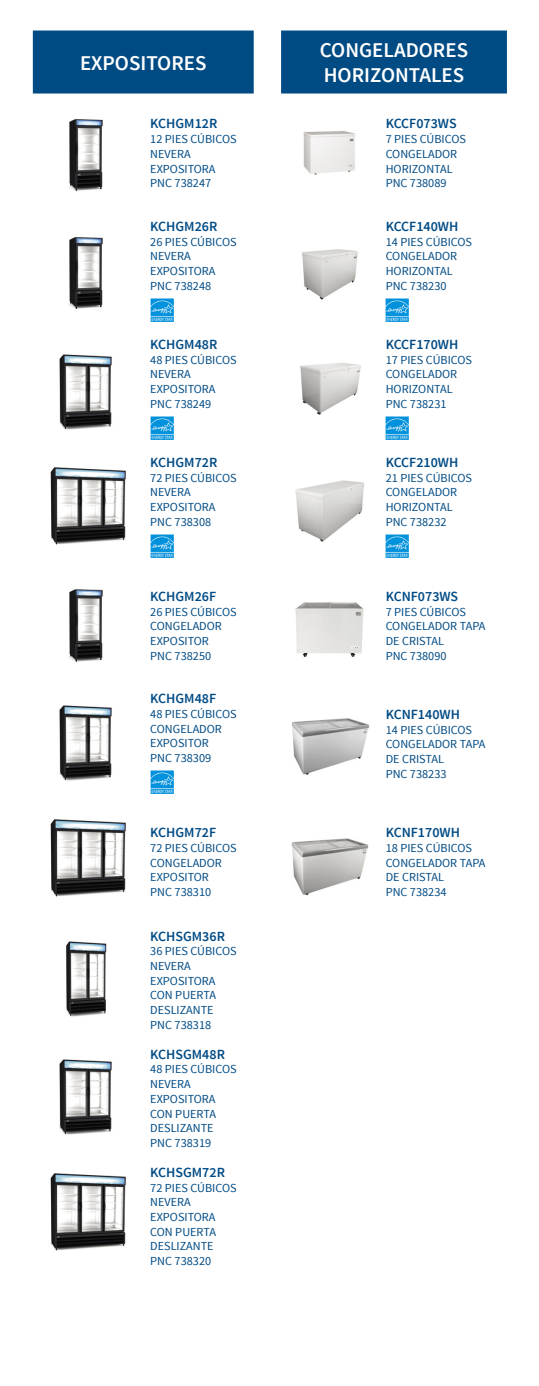
<style>
.page{position:relative;width:539px;height:1386px;background:#fff}
.page>*{position:absolute;margin:0;border:0;box-sizing:border-box;transform-origin:0 0}
.t1{font:600 21px/25.2px "Source Sans Pro";color:#fff}
.t2{font:600 14px "Source Sans Pro";color:#004b85}
.t3{font:12.25px/14.7px "Source Sans Pro";color:#004b85}
</style>
<div class="page">
<svg style="left:33px;top:31px;width:473px;height:63px;background:#10568b"></svg>
<img style="left:68px;top:119px;width:35px;height:72px">
<img style="left:303px;top:131px;width:52px;height:44px">
<img style="left:68px;top:237px;width:35px;height:72px">
<img style="left:150px;top:298px;width:23px;height:23px">
<img style="left:302px;top:249px;width:56px;height:51px">
<img style="left:385px;top:298px;width:23px;height:23px">
<img style="left:59px;top:354px;width:53px;height:76px">
<img style="left:150px;top:416px;width:23px;height:23px">
<img style="left:300px;top:362px;width:61px;height:53px">
<img style="left:385px;top:416px;width:23px;height:23px">
<img style="left:50px;top:467px;width:76px;height:78px">
<img style="left:150px;top:535px;width:23px;height:22px">
<img style="left:295px;top:480px;width:69px;height:62px">
<img style="left:385px;top:535px;width:23px;height:22px">
<img style="left:68px;top:589px;width:35px;height:73px">
<img style="left:295px;top:602px;width:69px;height:55px">
<img style="left:59px;top:705px;width:53px;height:76px">
<img style="left:150px;top:771px;width:23px;height:23px">
<img style="left:292px;top:718px;width:78px;height:57px">
<img style="left:50px;top:819px;width:76px;height:78px">
<img style="left:291px;top:838px;width:78px;height:58px">
<img style="left:66px;top:941px;width:41px;height:76px">
<img style="left:59px;top:1059px;width:53px;height:76px">
<img style="left:50px;top:1173px;width:76px;height:78px">
<h1 class="t1" style="left:80px;top:51px;width:128px">EXPOSITORES</h1>
<p class="t2" style="left:150px;top:115px;width:69px">KCHGM12R</p>
<p class="t3" style="left:150px;top:132px;width:88px">12 PIES CÚBICOS<br>NEVERA<br>EXPOSITORA<br>PNC 738247</p>
<p class="t2" style="left:150px;top:217px;width:69px">KCHGM26R</p>
<p class="t3" style="left:150px;top:234px;width:88px">26 PIES CÚBICOS<br>NEVERA<br>EXPOSITORA<br>PNC 738248</p>
<p class="t2" style="left:150px;top:335px;width:69px">KCHGM48R</p>
<p class="t3" style="left:150px;top:352px;width:88px">48 PIES CÚBICOS<br>NEVERA<br>EXPOSITORA<br>PNC 738249</p>
<p class="t2" style="left:150px;top:454px;width:69px">KCHGM72R</p>
<p class="t3" style="left:150px;top:471px;width:88px">72 PIES CÚBICOS<br>NEVERA<br>EXPOSITORA<br>PNC 738308</p>
<p class="t2" style="left:150px;top:587px;width:67px">KCHGM26F</p>
<p class="t3" style="left:150px;top:604px;width:88px">26 PIES CÚBICOS<br>CONGELADOR<br>EXPOSITOR<br>PNC 738250</p>
<h1 class="t1" style="left:319px;top:38px;width:149px">CONGELADORES<br>HORIZONTALES</h1>
<p class="t2" style="left:385px;top:115px;width:72px">KCCF073WS</p>
<p class="t3" style="left:385px;top:132px;width:82px">7 PIES CÚBICOS<br>CONGELADOR<br>HORIZONTAL<br>PNC 738089</p>
<p class="t2" style="left:385px;top:217px;width:74px">KCCF140WH</p>
<p class="t3" style="left:385px;top:234px;width:88px">14 PIES CÚBICOS<br>CONGELADOR<br>HORIZONTAL<br>PNC 738230</p>
<p class="t2" style="left:385px;top:335px;width:74px">KCCF170WH</p>
<p class="t3" style="left:385px;top:352px;width:88px">17 PIES CÚBICOS<br>CONGELADOR<br>HORIZONTAL<br>PNC 738231</p>
<p class="t2" style="left:385px;top:454px;width:74px">KCCF210WH</p>
<p class="t3" style="left:385px;top:471px;width:88px">21 PIES CÚBICOS<br>CONGELADOR<br>HORIZONTAL<br>PNC 738232</p>
<p class="t2" style="left:385px;top:587px;width:74px">KCNF073WS</p>
<p class="t3" style="left:385px;top:604px;width:101px">7 PIES CÚBICOS<br>CONGELADOR TAPA<br>DE CRISTAL<br>PNC 738090</p>
<p class="t2" style="left:150px;top:690px;width:67px">KCHGM48F</p>
<p class="t3" style="left:150px;top:707px;width:88px">48 PIES CÚBICOS<br>CONGELADOR<br>EXPOSITOR<br>PNC 738309</p>
<p class="t2" style="left:385px;top:706px;width:76px">KCNF140WH</p>
<p class="t3" style="left:385px;top:723px;width:101px">14 PIES CÚBICOS<br>CONGELADOR TAPA<br>DE CRISTAL<br>PNC 738233</p>
<p class="t2" style="left:150px;top:824px;width:67px">KCHGM72F</p>
<p class="t3" style="left:150px;top:841px;width:88px">72 PIES CÚBICOS<br>CONGELADOR<br>EXPOSITOR<br>PNC 738310</p>
<p class="t2" style="left:150px;top:927px;width:76px">KCHSGM36R</p>
<p class="t3" style="left:150px;top:944px;width:88px">36 PIES CÚBICOS<br>NEVERA<br>EXPOSITORA<br>CON PUERTA<br>DESLIZANTE<br>PNC 738318</p>
<p class="t2" style="left:150px;top:1045px;width:76px">KCHSGM48R</p>
<p class="t3" style="left:150px;top:1062px;width:88px">48 PIES CÚBICOS<br>NEVERA<br>EXPOSITORA<br>CON PUERTA<br>DESLIZANTE<br>PNC 738319</p>
<p class="t2" style="left:150px;top:1163px;width:76px">KCHSGM72R</p>
<p class="t3" style="left:150px;top:1180px;width:88px">72 PIES CÚBICOS<br>NEVERA<br>EXPOSITORA<br>CON PUERTA<br>DESLIZANTE<br>PNC 738320</p>
<p class="t2" style="left:385px;top:824px;width:76px">KCNF170WH</p>
<p class="t3" style="left:385px;top:841px;width:101px">18 PIES CÚBICOS<br>CONGELADOR TAPA<br>DE CRISTAL<br>PNC 738234</p>
</div>
